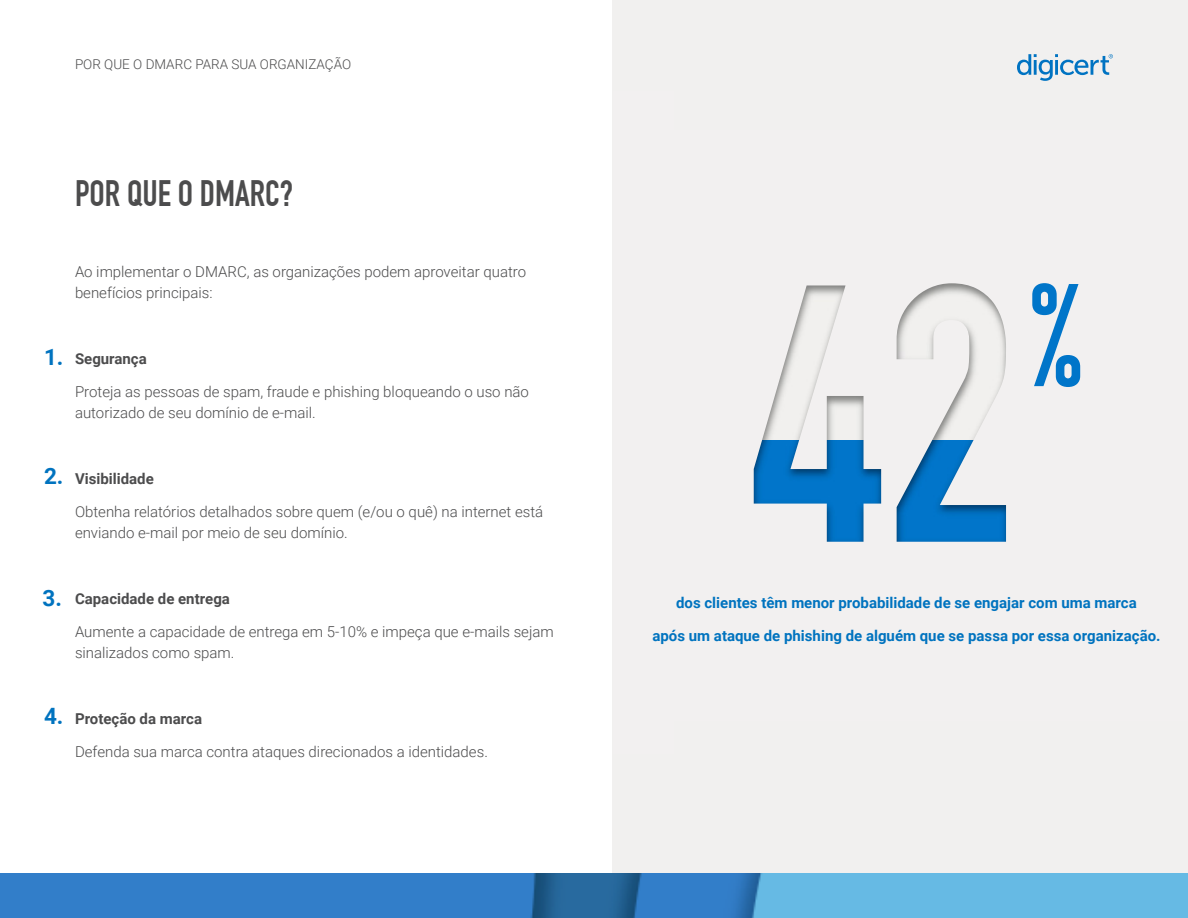
<style>
.page{position:relative;width:1188px;height:918px;background:#fff}
.page>*{position:absolute;margin:0;border:0;box-sizing:border-box;transform-origin:0 0}
.t1{font:700 143.4px "DIN Condensed";color:#0075c9}
.t2{font:700 36px "DIN Condensed";color:#4c4c4d}
.P2C_Following_H3_-_1{font:700 22.5px "Roboto";color:#0073bf}
.P2C_Following_H3_-_1-2{font:300 15px/21px "Roboto";color:#4c4c4d}
.P2C_Following_H3_-_1-3{font:700 15px "Roboto";color:#0073bf}
.P2C_Following_H3_-_1-4{font:700 15px "Roboto";color:#4c4c4d}
.P3_Page_Numbers_Doc{font:300 13.5px "Roboto";color:#4c4c4d}
</style>
<div class="page">
<div style="left:613px;top:0;width:575px;height:918px;background:#f1f0ef"></div>
<svg style="left:753px;top:283px;width:253px;height:259px"></svg>
<svg style="left:1017px;top:54px;width:96px;height:27px"></svg>
<img style="left:0;top:873px;width:1188px;height:45px">
<p class="P3_Page_Numbers_Doc" style="left:75px;top:55px;width:278px">POR QUE O DMARC PARA SUA ORGANIZAÇÃO</p>
<p class="t2" style="left:75px;top:172px;width:220px">POR QUE O DMARC?</p>
<p class="P2C_Following_H3_-_1-2" style="left:75px;top:260px;width:453px">Ao implementar o DMARC, as organizações podem aproveitar quatro benefícios principais:</p>
<p class="P2C_Following_H3_-_1" style="left:44px;top:342px;width:21px">1.</p>
<p class="P2C_Following_H3_-_1-4" style="left:75px;top:348px;width:73px">Segurança</p>
<p class="P2C_Following_H3_-_1-2" style="left:75px;top:380px;width:456px">Proteja as pessoas de spam, fraude e phishing bloqueando o uso não autorizado de seu domínio de e-mail.</p>
<h1 class="t1" style="left:1031px;top:252px;width:52px">%</h1>
<p class="P2C_Following_H3_-_1" style="left:44px;top:460px;width:21px">2.</p>
<p class="P2C_Following_H3_-_1-4" style="left:75px;top:468px;width:80px">Visibilidade</p>
<p class="P2C_Following_H3_-_1-2" style="left:75px;top:500px;width:470px">Obtenha relatórios detalhados sobre quem (e/ou o quê) na internet está enviando e-mail por meio de seu domínio.</p>
<p class="P2C_Following_H3_-_1" style="left:43px;top:582px;width:21px">3.</p>
<p class="P2C_Following_H3_-_1-4" style="left:75px;top:588px;width:156px">Capacidade de entrega</p>
<p class="P2C_Following_H3_-_1-2" style="left:75px;top:620px;width:480px">Aumente a capacidade de entrega em 5-10% e impeça que e-mails sejam sinalizados como spam.</p>
<p class="P2C_Following_H3_-_1-3" style="left:676px;top:592px;width:462px">dos clientes têm menor probabilidade de se engajar com uma marca</p>
<p class="P2C_Following_H3_-_1-3" style="left:652px;top:625px;width:510px">após um ataque de phishing de alguém que se passa por essa organização.</p>
<p class="P2C_Following_H3_-_1" style="left:44px;top:700px;width:21px">4.</p>
<p class="P2C_Following_H3_-_1-4" style="left:75px;top:708px;width:129px">Proteção da marca</p>
<p class="P2C_Following_H3_-_1-2" style="left:75px;top:740px;width:414px">Defenda sua marca contra ataques direcionados a identidades.</p>
</div>
